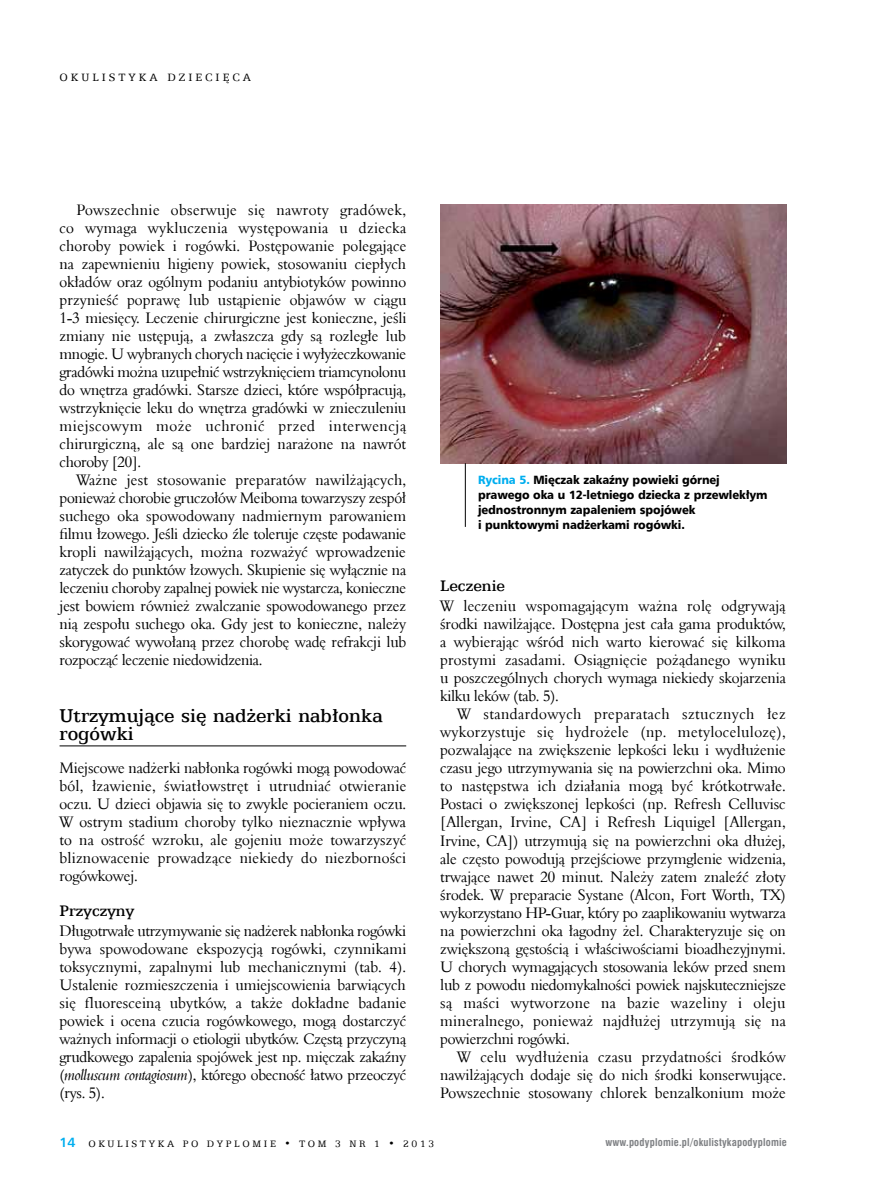
<style>
.page{position:relative;width:872px;height:1191px;background:#fff}
.page>*{position:absolute;margin:0;border:0;box-sizing:border-box;transform-origin:0 0}
.t1{font:21px/18px "Egyptian 505 Md EU";color:#000}
.t2{font:17.25px "Egyptian 505 Md EU";color:#000}
.t3{font:15.6px/18px "Aldine 401 EU";letter-spacing:-.01em;color:#000;text-align:justify;scale:.96 1}
.t4{font:12px/15px "Humnst 777 Blk EU";letter-spacing:-.01em;color:#000;scale:.95 1}
.t5{font:12px "Egyptian 505 EU";letter-spacing:.25em;color:#000}
.t6{font:700 10.5px "Swis 721 Cn EU";letter-spacing:.02em;color:#808285}
.t7{font:10.5px "Egyptian 505 EU";letter-spacing:.25em;color:#000}
.s1{font-style:italic}
.s2{color:#00aeef}
.s3{font-family:"Humnst 777 EU";font-weight:700;font-size:13.5px;color:#00aeef}
</style>
<div class="page">
<hr style="left:60px;top:745px;width:346px;height:1px;background:#000">
<img style="left:440px;top:204px;width:347px;height:259px">
<hr style="left:465px;top:463px;width:1px;height:64px;background:#000">
<p class="t5" style="left:60px;top:71px;width:193px">OKULISTYKA DZIECIĘCA</p>
<p class="t3" style="left:60px;top:201px;width:363px;text-indent:17px">Powszechnie obserwuje się nawroty gradówek, co wymaga wykluczenia występowania u dziecka choroby powiek i rogówki. Postępowanie polegające na zapewnieniu higieny powiek, stosowaniu ciepłych okładów oraz ogólnym podaniu antybiotyków powinno przynieść poprawę lub ustąpienie objawów w ciągu 1-3 miesięcy. Leczenie chirurgiczne jest konieczne, jeśli zmiany nie ustępują, a zwłaszcza gdy są rozległe lub mnogie. U wybranych chorych nacięcie i wyłyżeczkowanie gradówki można uzupełnić wstrzyknięciem triamcynolonu do wnętrza gradówki. Starsze dzieci, które współpracują, wstrzyknięcie leku do wnętrza gradówki w znieczuleniu miejscowym może uchronić przed interwencją chirurgiczną, ale są one bardziej narażone na nawrót choroby [20].</p>
<p class="t3" style="left:60px;top:471px;width:363px;text-indent:17px">Ważne jest stosowanie preparatów nawilżających, ponieważ chorobie gruczołów Meiboma towarzyszy zespół suchego oka spowodowany nadmiernym parowaniem filmu łzowego. Jeśli dziecko źle toleruje częste podawanie kropli nawilżających, można rozważyć wprowadzenie zatyczek do punktów łzowych. Skupienie się wyłącznie na leczeniu choroby zapalnej powiek nie wystarcza, konieczne jest bowiem również zwalczanie spowodowanego przez nią zespołu suchego oka. Gdy jest to konieczne, należy skorygować wywołaną przez chorobę wadę refrakcji lub rozpocząć leczenie niedowidzenia.</p>
<h1 class="t1" style="left:60px;top:706px;width:325px">Utrzymujące się nadżerki nabłonka rogówki</h1>
<p class="t3" style="left:60px;top:759px;width:363px">Miejscowe nadżerki nabłonka rogówki mogą powodować ból, łzawienie, światłowstręt i utrudniać otwieranie oczu. U dzieci objawia się to zwykle pocieraniem oczu.<br>W ostrym stadium choroby tylko nieznacznie wpływa to na ostrość wzroku, ale gojeniu może towarzyszyć bliznowacenie prowadzące niekiedy do niezborności rogówkowej.</p>
<p class="t2" style="left:60px;top:900px;width:76px">Przyczyny</p>
<p class="t3" style="left:60px;top:921px;width:363px">Długotrwałe utrzymywanie się nadżerek nabłonka rogówki bywa spowodowane ekspozycją rogówki, czynnikami toksycznymi, zapalnymi lub mechanicznymi (tab. 4).<br>Ustalenie rozmieszczenia i umiejscowienia barwiących się fluoresceiną ubytków, a także dokładne badanie powiek i ocena czucia rogówkowego, mogą dostarczyć ważnych informacji o etiologii ubytków. Częstą przyczyną grudkowego zapalenia spojówek jest np. mięczak zakaźny (<span class="s1">molluscum contagiosum</span>), którego obecność łatwo przeoczyć (rys. 5).</p>
<p class="t4" style="left:478px;top:472px;width:306px"><span class="s2">Rycina 5.</span> Mięczak zakaźny powieki górnej prawego oka u 12-letniego dziecka z przewlekłym jednostronnym zapaleniem spojówek<br>i punktowymi nadżerkami rogówki.</p>
<p class="t2" style="left:440px;top:576px;width:66px">Leczenie</p>
<p class="t3" style="left:440px;top:597px;width:362px">W leczeniu wspomagającym ważna rolę odgrywają środki nawilżające. Dostępna jest cała gama produktów, a wybierając wśród nich warto kierować się kilkoma prostymi zasadami. Osiągnięcie pożądanego wyniku u poszczególnych chorych wymaga niekiedy skojarzenia kilku leków (tab. 5).</p>
<p class="t3" style="left:440px;top:705px;width:362px;text-indent:17px">W standardowych preparatach sztucznych łez wykorzystuje się hydrożele (np. metylocelulozę), pozwalające na zwiększenie lepkości leku i wydłużenie czasu jego utrzymywania się na powierzchni oka. Mimo to następstwa ich działania mogą być krótkotrwałe.<br>Postaci o zwiększonej lepkości (np. Refresh Celluvisc [Allergan, Irvine, CA] i Refresh Liquigel [Allergan, Irvine, CA]) utrzymują się na powierzchni oka dłużej, ale często powodują przejściowe przymglenie widzenia, trwające nawet 20 minut. Należy zatem znaleźć złoty środek. W preparacie Systane (Alcon, Fort Worth, TX) wykorzystano HP-Guar, który po zaaplikowaniu wytwarza na powierzchni oka łagodny żel. Charakteryzuje się on zwiększoną gęstością i właściwościami bioadhezyjnymi.<br>U chorych wymagających stosowania leków przed snem lub z powodu niedomykalności powiek najskuteczniejsze są maści wytworzone na bazie wazeliny i oleju mineralnego, ponieważ najdłużej utrzymują się na powierzchni rogówki.</p>
<p class="t3" style="left:440px;top:1047px;width:362px;text-indent:17px">W celu wydłużenia czasu przydatności środków nawilżających dodaje się do nich środki konserwujące.<br>Powszechnie stosowany chlorek benzalkonium może</p>
<p class="t7" style="left:60px;top:1137px;width:376px"><span class="s3">14</span> OKULISTYKA PO DYPLOMIE • TOM 3 NR 1 • 2013</p>
<p class="t6" style="left:605px;top:1136px;width:183px">www.podyplomie.pl/okulistykapodyplomie</p>
</div>
